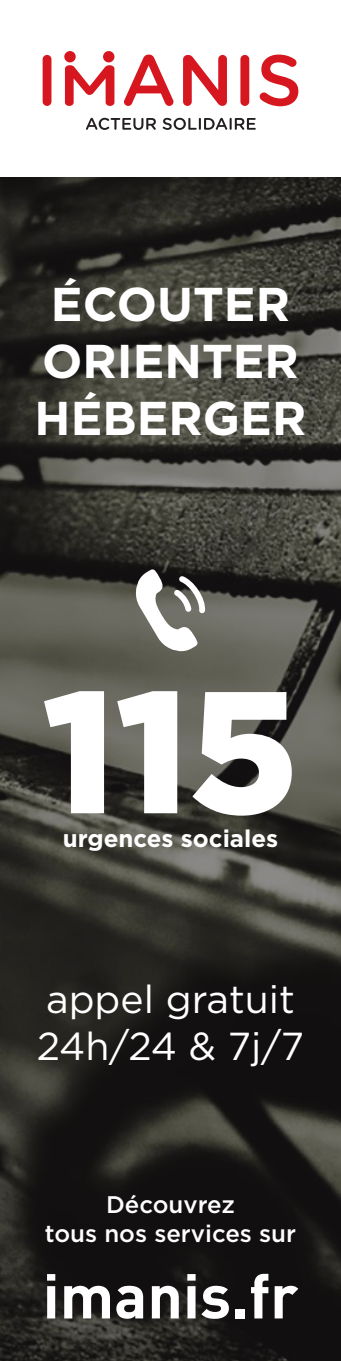
<style>
.page{position:relative;width:341px;height:1361px;background:#fff}
.page>*{position:absolute;margin:0;border:0;box-sizing:border-box;transform-origin:0 0}
.t1{font:900 173.1px "Gotham";color:#fff}
.t2{font:700 62.1px "DIN";color:#fff}
.t3{font:700 47.4px/56.7px "Gotham";color:#fff}
.t4{font:39px/46.8px "Gotham";color:#fff}
.t5{font:500 24px/28.8px "Gotham";color:#fff;text-align:center}
.t6{font:700 24px "Gotham";color:#fff}
</style>
<div class="page">
<img style="left:0;top:177px;width:340px;height:1184px">
<svg style="left:134px;top:567px;width:71px;height:84px"></svg>
<svg style="left:86px;top:118px;width:69px;height:12px"></svg>
<svg style="left:162px;top:118px;width:93px;height:12px"></svg>
<div style="left:43px;top:55px;width:8px;height:51px;background:#d7171f;border-radius:4px"></div>
<svg style="left:65px;top:65px;width:49px;height:41px"></svg>
<svg style="left:124px;top:55px;width:49px;height:51px"></svg>
<svg style="left:183px;top:55px;width:43px;height:51px"></svg>
<div style="left:240px;top:55px;width:9px;height:51px;background:#d7171f;border-radius:4px"></div>
<svg style="left:259px;top:55px;width:39px;height:51px"></svg>
<div style="left:64px;top:51px;width:12px;height:11px;background:#d7171f;border-radius:50%"></div>
<div style="left:103px;top:51px;width:11px;height:11px;background:#d7171f;border-radius:50%"></div>
<p class="t3" style="left:51px;top:276px;width:240px">ÉCOUTER</p>
<p class="t3" style="left:35px;top:333px;width:273px">ORIENTER<br>HÉBERGER</p>
<p class="t1" style="left:43px;top:632px;width:257px">115</p>
<p class="t6" style="left:63px;top:822px;width:217px">urgences sociales</p>
<p class="t4" style="left:37px;top:974px;width:268px">appel gratuit<br>24h/24 &amp; 7j/7</p>
<p class="t5" style="left:45px;top:1190px;width:252px">Découvrez<br>tous nos services sur</p>
<p class="t2" style="left:43px;top:1255px;width:257px">imanis.fr</p>
</div>
